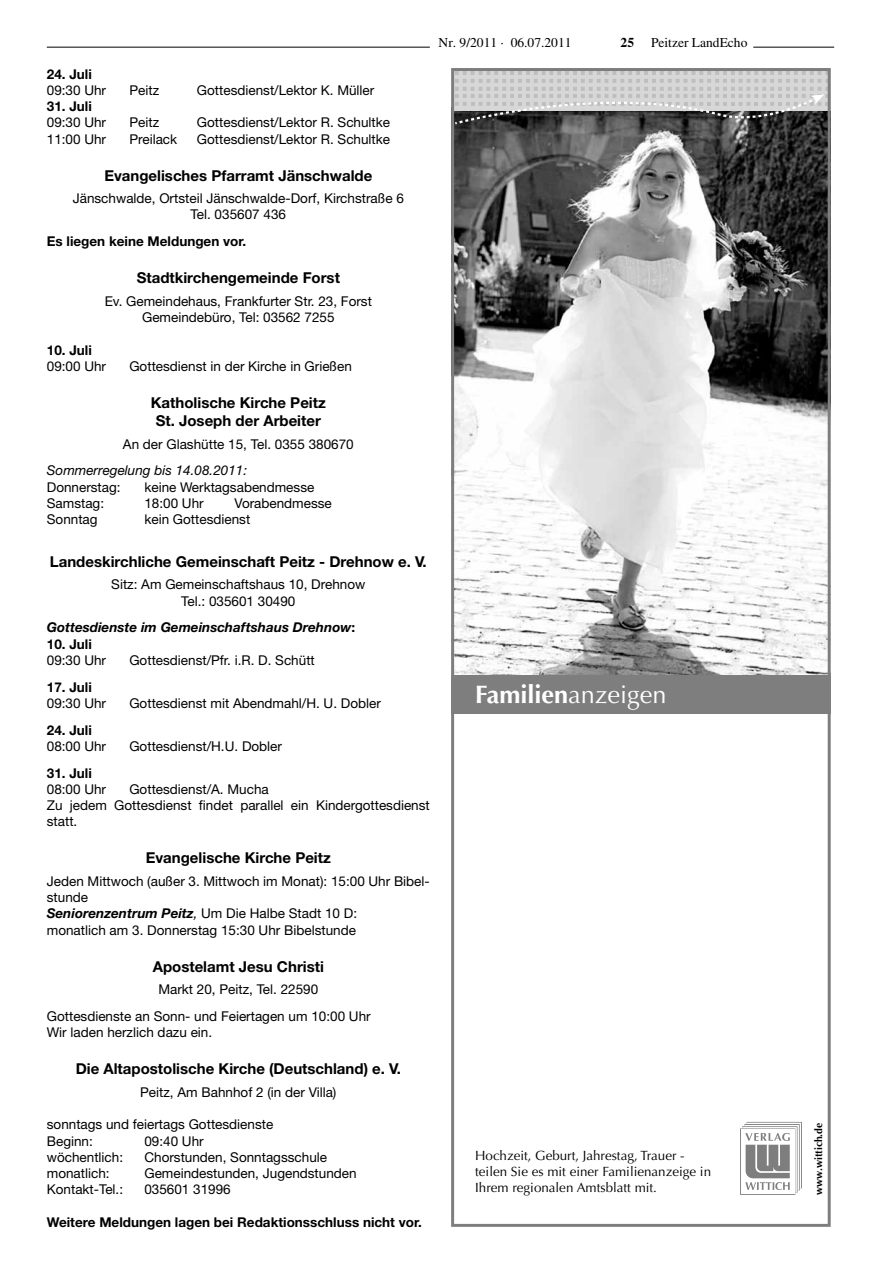
<style>
.page{position:relative;width:881px;height:1263px;background:#fff}
.page>*{position:absolute;margin:0;border:0;box-sizing:border-box;transform-origin:0 0}
.t1{font:700 25.2px "Optima LT";color:#fff}
.t2{font:700 15px/18px "Helvetica Neue LT";color:#000;text-align:center}
.t3{font:13.5px/16.2px "Helvetica Neue LT";color:#000}
.t4{font:700 13.5px "Helvetica Neue LT";color:#000}
.t5{font:italic 700 13.5px "Helvetica Neue LT";color:#000}
.t6{font:13.5px "Times LT";color:#000}
.t7{font:italic 13.5px "Helvetica Neue LT";color:#000}
.t8{font:13.35px/16px "Optima LT";color:#000}
.t9{font:700 10.35px "Optima LT";color:#000}
.s1{font-style:normal}
.s2{font-weight:700;font-style:italic}
.s3{font-style:italic}
.s4{font-weight:700}
.s5{font-weight:400}
</style>
<div class="page">
<hr style="left:753px;top:47px;width:80px;height:1px;background:#000">
<hr style="left:47px;top:47px;width:382px;height:1px;background:#000">
<img style="left:455px;top:126px;width:371px;height:549px">
<svg style="left:455px;top:72px;width:371px;height:54px;background:#a7a7a7"></svg>
<svg style="left:740px;top:1122px;width:61px;height:73px"></svg>
<div style="left:451px;top:675px;width:379px;height:39px;background:#7e7e7e"></div>
<div style="left:451px;top:68px;width:379px;height:1159px;border:3px solid #7e7e7e"></div>
<p class="t4" style="left:47px;top:65px;width:46px">24. Juli</p>
<p class="t3" style="left:47px;top:82px;width:61px">09:30 Uhr</p>
<p class="t3" style="left:129px;top:82px;width:31px">Peitz</p>
<p class="t3" style="left:197px;top:82px;width:179px">Gottesdienst/Lektor K. Müller</p>
<p class="t4" style="left:47px;top:98px;width:46px">31. Juli</p>
<p class="t3" style="left:47px;top:114px;width:61px">09:30 Uhr</p>
<p class="t3" style="left:129px;top:114px;width:31px">Peitz</p>
<p class="t3" style="left:197px;top:114px;width:195px">Gottesdienst/Lektor R. Schultke</p>
<p class="t3" style="left:47px;top:130px;width:61px">11:00 Uhr</p>
<p class="t3" style="left:129px;top:130px;width:49px">Preilack</p>
<p class="t3" style="left:197px;top:130px;width:195px">Gottesdienst/Lektor R. Schultke</p>
<p class="t2" style="left:104px;top:166px;width:269px">Evangelisches Pfarramt Jänschwalde</p>
<p class="t3" style="left:73px;top:190px;width:332px;text-align:center">Jänschwalde, Ortsteil Jänschwalde-Dorf, Kirchstraße 6<br>Tel. 035607 436</p>
<p class="t4" style="left:47px;top:233px;width:201px">Es liegen keine Meldungen vor.</p>
<p class="t2" style="left:137px;top:269px;width:205px">Stadtkirchengemeinde Forst</p>
<p class="t3" style="left:105px;top:293px;width:269px;text-align:center">Ev. Gemeindehaus, Frankfurter Str. 23, Forst<br>Gemeindebüro, Tel: 03562 7255</p>
<p class="t4" style="left:47px;top:341px;width:46px">10. Juli</p>
<p class="t3" style="left:47px;top:358px;width:61px">09:00 Uhr</p>
<p class="t3" style="left:129px;top:358px;width:224px">Gottesdienst in der Kirche in Grießen</p>
<p class="t2" style="left:151px;top:393px;width:176px">Katholische Kirche Peitz<br>St. Joseph der Arbeiter</p>
<p class="t3" style="left:123px;top:435px;width:232px">An der Glashütte 15, Tel. 0355 380670</p>
<p class="t7" style="left:47px;top:462px;width:202px">Sommerregelung bis 14.08.2011:</p>
<p class="t3" style="left:47px;top:478px;width:75px">Donnerstag:</p>
<p class="t3" style="left:144px;top:478px;width:171px">keine Werktagsabendmesse</p>
<p class="t3" style="left:47px;top:495px;width:59px">Samstag:</p>
<p class="t3" style="left:144px;top:495px;width:61px">18:00 Uhr</p>
<p class="t3" style="left:234px;top:495px;width:99px">Vorabendmesse</p>
<p class="t3" style="left:47px;top:511px;width:52px">Sonntag</p>
<p class="t3" style="left:144px;top:511px;width:107px">kein Gottesdienst</p>
<p class="t2" style="left:50px;top:552px;width:378px">Landeskirchliche Gemeinschaft Peitz - Drehnow e. V.</p>
<p class="t3" style="left:111px;top:576px;width:255px;text-align:center">Sitz: Am Gemeinschaftshaus 10, Drehnow<br>Tel.: 035601 30490</p>
<p class="t5" style="left:47px;top:619px;width:310px">Gottesdienste im Gemeinschaftshaus Drehnow<span class="s1">:</span></p>
<p class="t4" style="left:47px;top:635px;width:46px">10. Juli</p>
<p class="t3" style="left:47px;top:652px;width:61px">09:30 Uhr</p>
<p class="t3" style="left:129px;top:652px;width:187px">Gottesdienst/Pfr. i.R. D. Schütt</p>
<p class="t4" style="left:47px;top:678px;width:46px">17. Juli</p>
<p class="t3" style="left:47px;top:695px;width:61px">09:30 Uhr</p>
<p class="t3" style="left:129px;top:695px;width:253px">Gottesdienst mit Abendmahl/H. U. Dobler</p>
<p class="t4" style="left:47px;top:721px;width:46px">24. Juli</p>
<p class="t3" style="left:47px;top:738px;width:61px">08:00 Uhr</p>
<p class="t3" style="left:129px;top:738px;width:154px">Gottesdienst/H.U. Dobler</p>
<p class="t4" style="left:47px;top:764px;width:46px">31. Juli</p>
<p class="t3" style="left:47px;top:781px;width:61px">08:00 Uhr</p>
<p class="t3" style="left:47px;top:781px;width:384px;text-indent:82px">Gottesdienst/A. Mucha<br>Zu jedem Gottesdienst findet parallel ein Kindergottesdienst statt.</p>
<p class="t2" style="left:146px;top:849px;width:186px">Evangelische Kirche Peitz</p>
<p class="t3" style="left:47px;top:873px;width:384px">Jeden Mittwoch (außer 3. Mittwoch im Monat): 15:00 Uhr Bibel&shy;stunde<br><span class="s2">Seniorenzentrum Peitz</span><span class="s3">,</span> Um Die Halbe Stadt 10 D:<br>monatlich am 3. Donnerstag 15:30 Uhr Bibelstunde</p>
<p class="t2" style="left:153px;top:957px;width:173px">Apostelamt Jesu Christi</p>
<p class="t3" style="left:47px;top:976px;width:325px;line-height:26.7px;text-indent:111px">Markt 20, Peitz, Tel. 22590<br>Gottesdienste an Sonn- und Feiertagen um 10:00 Uhr</p>
<p class="t3" style="left:47px;top:1024px;width:167px">Wir laden herzlich dazu ein.</p>
<p class="t2" style="left:76px;top:1060px;width:326px">Die Altapostolische Kirche (Deutschland) e. V.</p>
<p class="t3" style="left:140px;top:1084px;width:198px">Peitz, Am Bahnhof 2 (in der Villa)</p>
<p class="t3" style="left:47px;top:1116px;width:228px">sonntags und feiertags Gottesdienste<br>Beginn:</p>
<p class="t3" style="left:144px;top:1132px;width:61px">09:40 Uhr</p>
<p class="t3" style="left:47px;top:1149px;width:78px">wöchentlich:</p>
<p class="t3" style="left:144px;top:1149px;width:184px">Chorstunden, Sonntagsschule</p>
<p class="t3" style="left:47px;top:1165px;width:64px">monatlich:</p>
<p class="t3" style="left:144px;top:1165px;width:214px">Gemeindestunden, Jugendstunden</p>
<p class="t3" style="left:47px;top:1181px;width:78px">Kontakt-Tel.:</p>
<p class="t3" style="left:144px;top:1181px;width:88px">035601 31996</p>
<p class="t4" style="left:47px;top:1214px;width:376px">Weitere Meldungen lagen bei Redaktionsschluss nicht vor.</p>
<p class="t6" style="left:438px;top:34px;width:134px">Nr. 9/2011 · 06.07.2011</p>
<p class="t6" style="left:620px;top:34px;width:128px"><span class="s4">25</span> Peitzer LandEcho</p>
<h1 class="t1" style="left:475px;top:680px;width:193px">Familien<span class="s5">anzeigen</span></h1>
<p class="t8" style="left:475px;top:1147px;width:237px">Hochzeit, Geburt, Jahrestag, Trauer - teilen Sie es mit einer Familienanzeige in<br>Ihrem regionalen Amtsblatt mit.</p>
<p class="t9" style="left:812px;top:1195px;width:74px;rotate:-90deg">www.wittich.de</p>
</div>
